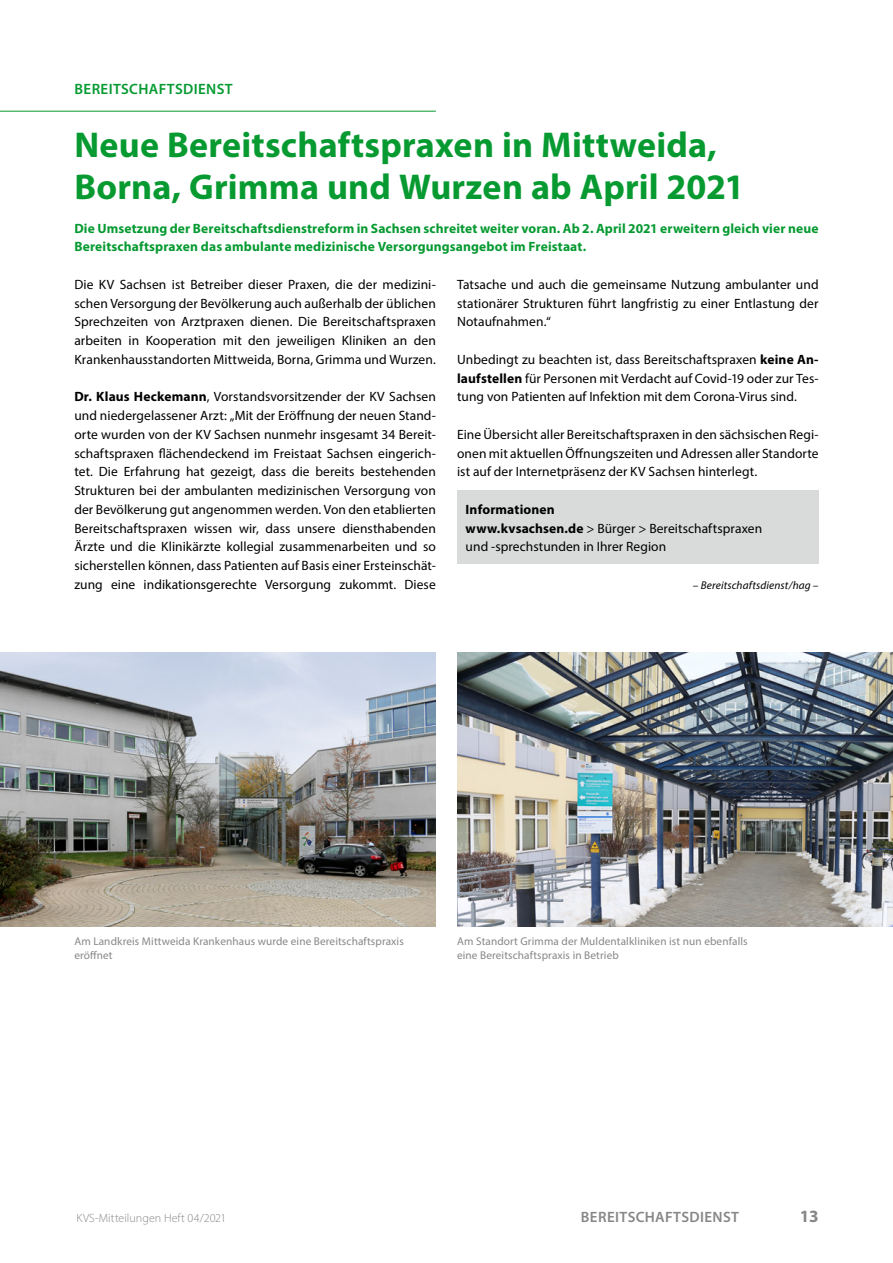
<style>
.page{position:relative;width:893px;height:1263px;background:#fff}
.page>*{position:absolute;margin:0;border:0;box-sizing:border-box;transform-origin:0 0}
.t1{font:700 36px/42px "Myriad Pro";letter-spacing:.005em;color:#069a31}
.t2{font:700 17.25px "Myriad Pro";color:#868786}
.t3{font:600 15px "Myriad Pro";letter-spacing:.025em;color:#868786}
.t4{font:600 15px "Myriad Pro";letter-spacing:.025em;color:#069a31}
.t5{font:13.5px/18.8px "Myriad Pro";letter-spacing:.005em;color:#000;text-align:justify}
.t6{font:700 13.5px/18.8px "Myriad Pro";letter-spacing:.01em;color:#069a31}
.t7{font:300 12px "Myriad Pro";letter-spacing:.005em;color:#868786}
.t8{font:11.25px/13.5px "Myriad Pro";letter-spacing:.01em;color:#868786}
.t9{font:italic 11.25px "Myriad Pro";letter-spacing:.015em;color:#000}
.s1{font-weight:700}
</style>
<div class="page">
<hr style="left:0;top:111px;width:436px;height:1px;background:#069a31">
<div style="left:457px;top:491px;width:362px;height:73px;background:#d9dada"></div>
<img style="left:0;top:652px;width:436px;height:274px">
<img style="left:457px;top:652px;width:436px;height:274px">
<p class="t4" style="left:75px;top:79px;width:160px">BEREITSCHAFTSDIENST</p>
<h1 class="t1" style="left:74px;top:123px;width:672px">Neue Bereitschaftspraxen in Mittweida,<br>Borna, Grimma und Wurzen ab April 2021</h1>
<p class="t6" style="left:74px;top:218px;width:746px">Die Umsetzung der Bereitschaftsdienstreform in Sachsen schreitet weiter voran. Ab 2. April 2021 erweitern gleich vier neue<br>Bereitschaftspraxen das ambulante medizinische Versorgungsangebot im Freistaat.</p>
<p class="t5" style="left:74px;top:275px;width:363px">Die KV Sachsen ist Betreiber dieser Praxen, die der medizini&shy;schen Versorgung der Bevölkerung auch außerhalb der üblichen Sprechzeiten von Arztpraxen dienen. Die Bereitschaftspraxen arbeiten in Kooperation mit den jeweiligen Kliniken an den Krankenhausstandorten Mittweida, Borna, Grimma und Wurzen.</p>
<p class="t5" style="left:74px;top:387px;width:363px"><span class="s1">Dr. Klaus Heckemann</span>, Vorstandsvorsitzender der KV Sachsen und niedergelassener Arzt: „Mit der Eröffnung der neuen Stand&shy;orte wurden von der KV Sachsen nunmehr insgesamt 34 Bereit&shy;schaftspraxen flächendeckend im Freistaat Sachsen eingerich&shy;tet. Die Erfahrung hat gezeigt, dass die bereits bestehenden Strukturen bei der ambulanten medizinischen Versorgung von der Bevölkerung gut angenommen werden. Von den etablierten Bereitschaftspraxen wissen wir, dass unsere diensthabenden Ärzte und die Klinikärzte kollegial zusammenarbeiten und so sicherstellen können, dass Patienten auf Basis einer Ersteinschät&shy;zung eine indikationsgerechte Versorgung zukommt. Diese</p>
<p class="t5" style="left:457px;top:275px;width:363px">Tatsache und auch die gemeinsame Nutzung ambulanter und stationärer Strukturen führt langfristig zu einer Entlastung der Notaufnahmen.“</p>
<p class="t5" style="left:457px;top:350px;width:363px">Unbedingt zu beachten ist, dass Bereitschaftspraxen <span class="s1">keine An&shy;laufstellen</span> für Personen mit Verdacht auf Covid-19 oder zur Tes&shy;tung von Patienten auf Infektion mit dem Corona-Virus sind.</p>
<p class="t5" style="left:457px;top:425px;width:363px">Eine Übersicht aller Bereitschaftspraxen in den sächsischen Regi&shy;onen mit aktuellen Öffnungszeiten und Adressen aller Standorte ist auf der Internetpräsenz der KV Sachsen hinterlegt.</p>
<p class="t5" style="left:466px;top:500px;width:298px;text-align:left"><span class="s1">Informationen<br>www.kvsachsen.de</span> &gt; Bürger &gt; Bereitschaftspraxen und -sprechstunden in Ihrer Region</p>
<p class="t9" style="left:693px;top:578px;width:127px">– Bereitschaftsdienst/hag –</p>
<p class="t8" style="left:74px;top:934px;width:331px">Am Landkreis Mittweida Krankenhaus wurde eine Bereitschaftspraxis eröffnet</p>
<p class="t8" style="left:457px;top:934px;width:292px">Am Standort Grimma der Muldentalkliniken ist nun ebenfalls eine Bereitschaftspraxis in Betrieb</p>
<p class="t7" style="left:77px;top:1211px;width:151px">KVS-Mitteilungen Heft 04/2021</p>
<p class="t3" style="left:581px;top:1208px;width:34px">BEREITS</p>
<p class="t3" style="left:636px;top:1208px;width:19px">CHAFTS</p>
<p class="t3" style="left:689px;top:1208px;width:20px">DIENST</p>
<p class="t2" style="left:800px;top:1205px;width:20px">13</p>
</div>
